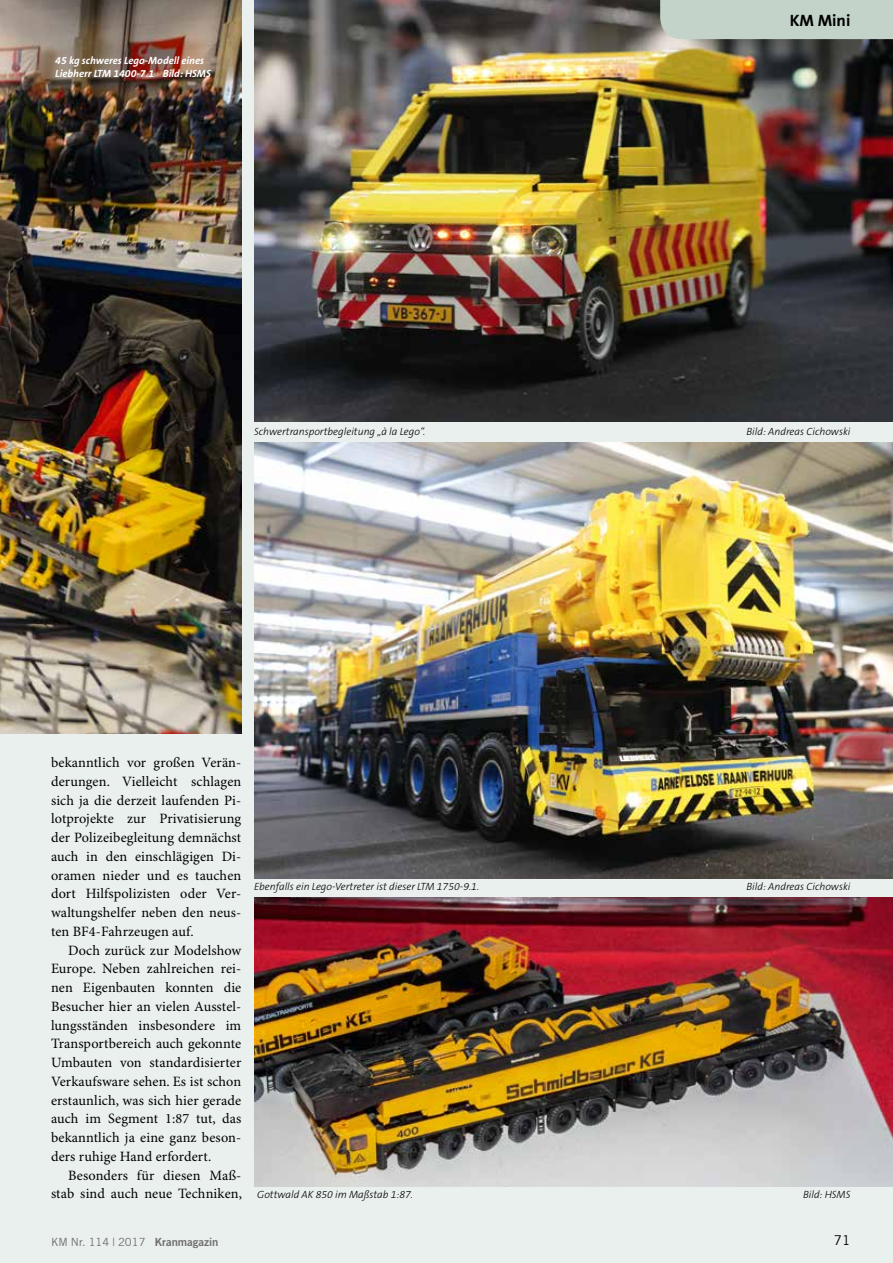
<style>
.page{position:relative;width:893px;height:1263px;background:#eaf0ed}
.page>*{position:absolute;margin:0;border:0;box-sizing:border-box;transform-origin:0 0}
.t1{font:700 16.5px "The Sans B7";color:#000}
.t2{font:14.25px/18.8px "Minion Pro";letter-spacing:.01em;color:#000;text-align:justify}
.t3{font:13.5px "Trade Gothic";color:#000}
.t4{font:11.25px "Trade Gothic";color:#6e6e6e}
.t5{font:italic 300 10.5px "The Sans B3";color:#000}
.t6{font:italic 700 10.5px/12.3px "The Sans B7";color:#fff}
.s1{font-family:"Trade Gothic Bold Two"}
</style>
<div class="page">
<img style="left:0;top:0;width:241px;height:734px">
<img style="left:254px;top:0;width:639px;height:422px">
<div style="left:660px;top:0;width:233px;height:39px;background:#c3d3ca"></div>
<img style="left:254px;top:442px;width:639px;height:436px">
<img style="left:254px;top:897px;width:639px;height:289px">
<p class="t6" style="left:55px;top:55px;width:157px">45 kg schweres Lego-Modell eines<br>Liebherr LTM 1400-7.1 Bild: HSMS</p>
<p class="t1" style="left:790px;top:11px;width:62px">KM Mini</p>
<p class="t5" style="left:254px;top:426px;width:173px">Schwertransportbegleitung „à la Lego“.</p>
<p class="t5" style="left:746px;top:426px;width:105px">Bild: Andreas Cichowski</p>
<p class="t2" style="left:51px;top:754px;width:192px">bekanntlich vor großen Verän&shy;derungen. Vielleicht schlagen sich ja die derzeit laufenden Pi&shy;lotprojekte zur Privatisierung der Polizeibegleitung demnächst auch in den einschlägigen Di&shy;oramen nieder und es tauchen dort Hilfspolizisten oder Ver&shy;waltungshelfer neben den neus&shy;ten BF4-Fahrzeugen auf.</p>
<p class="t2" style="left:51px;top:941px;width:192px;text-indent:17px">Doch zurück zur Modelshow Europe. Neben zahlreichen rei&shy;nen Eigenbauten konnten die Besucher hier an vielen Ausstel&shy;lungsständen insbesondere im Transportbereich auch gekonnte Umbauten von standardisierter Verkaufsware sehen. Es ist schon erstaunlich, was sich hier gerade auch im Segment 1:87 tut, das bekanntlich ja eine ganz beson&shy;ders ruhige Hand erfordert.</p>
<p class="t2" style="left:51px;top:1166px;width:193px;text-align:right">Besonders für diesen Maß&shy;stab sind auch neue Techniken,</p>
<p class="t5" style="left:254px;top:881px;width:227px">Ebenfalls ein Lego-Vertreter ist dieser LTM 1750-9.1.</p>
<p class="t5" style="left:746px;top:881px;width:105px">Bild: Andreas Cichowski</p>
<p class="t5" style="left:257px;top:1189px;width:157px">Gottwald AK 850 im Maßstab 1:87.</p>
<p class="t5" style="left:803px;top:1189px;width:49px">Bild: HSMS</p>
<p class="t4" style="left:51px;top:1235px;width:169px">KM Nr. 114 | 2017 <span class="s1">Kranmagazin</span></p>
<p class="t3" style="left:834px;top:1232px;width:18px">71</p>
</div>
